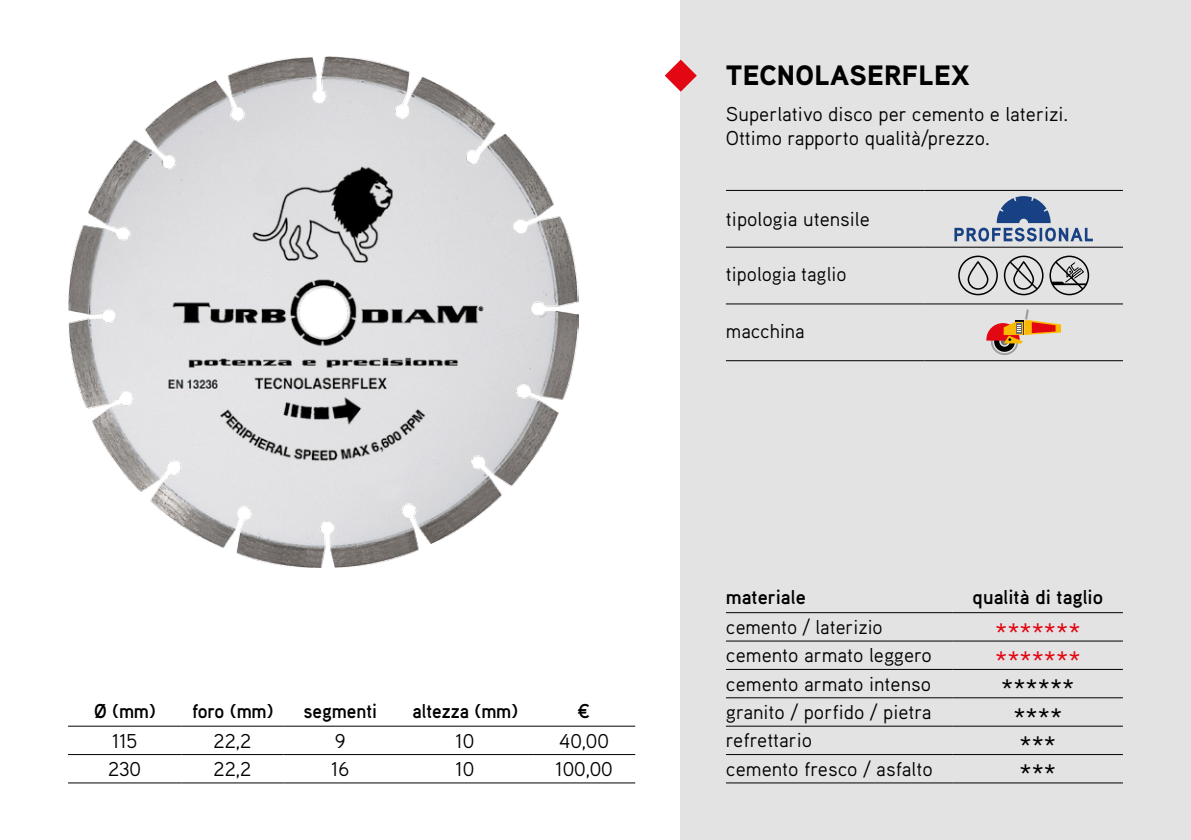
<style>
.page{position:relative;width:1191px;height:840px;background:#fff}
.page>*{position:absolute;margin:0;border:0;box-sizing:border-box;transform-origin:0 0}
.t1{font:28px "Aaux Pro";color:#000}
.t2{font:900 28px "Aaux Pro";letter-spacing:.01em;color:#000}
.t3{font:28px "Aaux Pro";color:#e30613}
.t4{font:20px/24px "Aaux Pro";color:#000}
.t5{font:700 20px "Aaux Pro";color:#000;scale:.95 1}
.t6{font:700 20px "Aaux Pro";color:#000}
</style>
<div class="page">
<div style="left:680px;top:0;width:511px;height:839px;background:#e3e3e3"></div>
<svg style="left:664px;top:60px;width:33px;height:32px"></svg>
<hr style="left:68px;top:725px;width:113px;height:1px;background:#000">
<hr style="left:181px;top:725px;width:102px;height:1px;background:#000">
<hr style="left:283px;top:725px;width:114px;height:1px;background:#000">
<hr style="left:397px;top:725px;width:136px;height:1px;background:#000">
<hr style="left:533px;top:725px;width:102px;height:1px;background:#000">
<hr style="left:68px;top:753px;width:113px;height:1px;background:#000">
<hr style="left:181px;top:753px;width:102px;height:1px;background:#000">
<hr style="left:283px;top:753px;width:114px;height:1px;background:#000">
<hr style="left:397px;top:753px;width:136px;height:1px;background:#000">
<hr style="left:533px;top:753px;width:102px;height:1px;background:#000">
<hr style="left:68px;top:782px;width:113px;height:1px;background:#000">
<hr style="left:181px;top:782px;width:102px;height:1px;background:#000">
<hr style="left:283px;top:782px;width:114px;height:1px;background:#000">
<hr style="left:397px;top:782px;width:136px;height:1px;background:#000">
<hr style="left:533px;top:782px;width:102px;height:1px;background:#000">
<hr style="left:726px;top:611px;width:226px;height:1px;background:#000">
<hr style="left:952px;top:611px;width:171px;height:1px;background:#000">
<hr style="left:726px;top:640px;width:226px;height:1px;background:#000">
<hr style="left:952px;top:640px;width:171px;height:1px;background:#000">
<hr style="left:726px;top:668px;width:226px;height:1px;background:#000">
<hr style="left:952px;top:668px;width:171px;height:1px;background:#000">
<hr style="left:726px;top:697px;width:226px;height:1px;background:#000">
<hr style="left:952px;top:697px;width:171px;height:1px;background:#000">
<hr style="left:726px;top:725px;width:226px;height:1px;background:#000">
<hr style="left:952px;top:725px;width:171px;height:1px;background:#000">
<hr style="left:726px;top:753px;width:226px;height:1px;background:#000">
<hr style="left:952px;top:753px;width:171px;height:1px;background:#000">
<hr style="left:726px;top:782px;width:226px;height:1px;background:#000">
<hr style="left:952px;top:782px;width:171px;height:1px;background:#000">
<hr style="left:726px;top:303px;width:198px;height:1px;background:#000">
<hr style="left:924px;top:303px;width:199px;height:1px;background:#000">
<hr style="left:726px;top:360px;width:198px;height:1px;background:#000">
<hr style="left:924px;top:360px;width:199px;height:1px;background:#000">
<hr style="left:726px;top:190px;width:198px;height:1px;background:#000">
<hr style="left:924px;top:190px;width:199px;height:1px;background:#000">
<hr style="left:726px;top:247px;width:198px;height:1px;background:#000">
<hr style="left:924px;top:247px;width:199px;height:1px;background:#000">
<svg style="left:954px;top:196px;width:139px;height:45px"></svg>
<div style="left:958px;top:255px;width:40px;height:40px;border:2px solid #000;border-radius:50%"></div>
<div style="left:967px;top:261px;width:21px;height:28px;border:2px solid #000;border-radius:10px"></div>
<div style="left:1003px;top:255px;width:40px;height:40px;border:2px solid #000;border-radius:50%"></div>
<svg style="left:1007px;top:259px;width:32px;height:32px"></svg>
<div style="left:1049px;top:255px;width:40px;height:40px;border:2px solid #000;border-radius:50%"></div>
<svg style="left:1050px;top:259px;width:37px;height:32px"></svg>
<svg style="left:986px;top:309px;width:75px;height:46px"></svg>
<img style="left:68px;top:57px;width:510px;height:510px">
<p class="t5" style="left:94px;top:697px;width:66px">Ø (mm)</p>
<p class="t5" style="left:192px;top:697px;width:87px">foro (mm)</p>
<p class="t5" style="left:303px;top:697px;width:79px">segmenti</p>
<p class="t5" style="left:412px;top:697px;width:112px">altezza (mm)</p>
<p class="t5" style="left:577px;top:697px;width:16px">¤</p>
<p class="t4" style="left:112px;top:727px;width:27px">115</p>
<p class="t4" style="left:213px;top:727px;width:39px">22,2</p>
<p class="t4" style="left:335px;top:727px;width:12px">9</p>
<p class="t4" style="left:455px;top:727px;width:20px">10</p>
<p class="t4" style="left:559px;top:727px;width:51px">40,00</p>
<p class="t4" style="left:108px;top:755px;width:34px">230</p>
<p class="t4" style="left:213px;top:755px;width:39px">22,2</p>
<p class="t4" style="left:331px;top:755px;width:20px">16</p>
<p class="t4" style="left:455px;top:755px;width:20px">10</p>
<p class="t4" style="left:555px;top:755px;width:59px">100,00</p>
<h1 class="t2" style="left:726px;top:57px;width:245px">TECNOLASERFLEX</h1>
<p class="t4" style="left:726px;top:101px;width:344px">Superlativo disco per cemento e laterizi.<br>Ottimo rapporto qualità/prezzo.</p>
<p class="t4" style="left:726px;top:206px;width:145px">tipologia utensile</p>
<p class="t4" style="left:726px;top:261px;width:122px">tipologia taglio</p>
<p class="t4" style="left:726px;top:318px;width:80px">macchina</p>
<p class="t6" style="left:726px;top:584px;width:81px">materiale</p>
<p class="t6" style="left:972px;top:584px;width:132px">qualità di taglio</p>
<p class="t4" style="left:726px;top:614px;width:158px">cemento / laterizio</p>
<h1 class="t3" style="left:995px;top:615px;width:87px">*******</h1>
<p class="t4" style="left:726px;top:642px;width:207px">cemento armato leggero</p>
<h1 class="t3" style="left:995px;top:643px;width:87px">*******</h1>
<p class="t4" style="left:726px;top:670px;width:207px">cemento armato intenso</p>
<h1 class="t1" style="left:1001px;top:671px;width:75px">******</h1>
<p class="t4" style="left:726px;top:699px;width:207px">granito / porfido / pietra</p>
<h1 class="t1" style="left:1013px;top:700px;width:50px">****</h1>
<p class="t4" style="left:726px;top:727px;width:88px">refrettario</p>
<h1 class="t1" style="left:1019px;top:728px;width:38px">***</h1>
<p class="t4" style="left:726px;top:755px;width:208px">cemento fresco / asfalto</p>
<h1 class="t1" style="left:1019px;top:756px;width:38px">***</h1>
</div>
